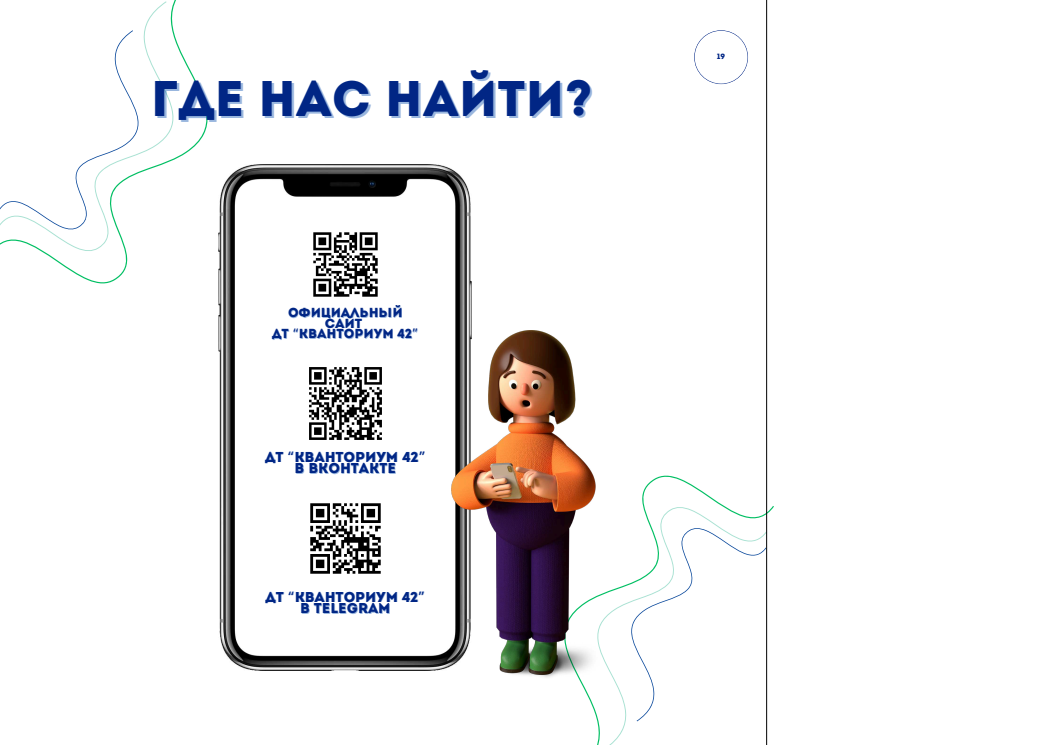
<style>
.page{position:relative;width:1053px;height:745px;background:#fff}
.page>*{position:absolute;margin:0;border:0;box-sizing:border-box;transform-origin:0 0}
.t1{font:49.92px "Intro";color:#012685}
.t2{font:14.32px/11.4px "Intro";color:#012685;text-align:center}
.t3{font:14.24px/11.4px "Intro";color:#012685;text-align:center}
.t4{font:13.08px/9.8px "Intro";color:#012685;text-align:center}
.t5{font:7.6px "Intro";color:#012685}
.s1{color:rgb(0 74 173/.4)}
.s2{font-family:"Noto Sans Gurmukhi"}
</style>
<div class="page">
<svg style="left:0;top:0;width:219px;height:330px"></svg>
<svg style="left:578px;top:430px;width:196px;height:314px"></svg>
<img style="left:219px;top:164px;width:253px;height:506px">
<img style="left:303px;top:222px;width:84px;height:84px">
<img style="left:299px;top:357px;width:92px;height:92px">
<img style="left:299px;top:492px;width:92px;height:92px">
<img style="left:451px;top:330px;width:157px;height:348px">
<hr style="left:766px;top:0;width:1px;height:744px;background:#000">
<svg style="left:694px;top:30px;width:53px;height:54px"></svg>
<h1 class="t1" style="left:151px;top:79px;width:442px">ГДЕ НАС НАЙТИ?</h1>
<p class="t4" style="left:288px;top:309px;width:116px">ОФИЦИАЛЬНЫЙ</p>
<p class="t4" style="left:272px;top:320px;width:148px"><span class="s1">САЙТ<br></span>ДТ <span class="s2">“</span>КВАНТОРИУМ 42<span class="s2">”</span></p>
<p class="t2" style="left:265px;top:452px;width:162px">ДТ <span class="s2">“</span>КВАНТОРИУМ 42<span class="s2">”<br></span>В ВКОНТАКТЕ</p>
<p class="t3" style="left:265px;top:592px;width:161px">ДТ <span class="s2">“</span>КВАНТОРИУМ 42<span class="s2">”<br></span>В TELEGRAM</p>
<p class="t5" style="left:717px;top:53px;width:9px">19</p>
</div>
